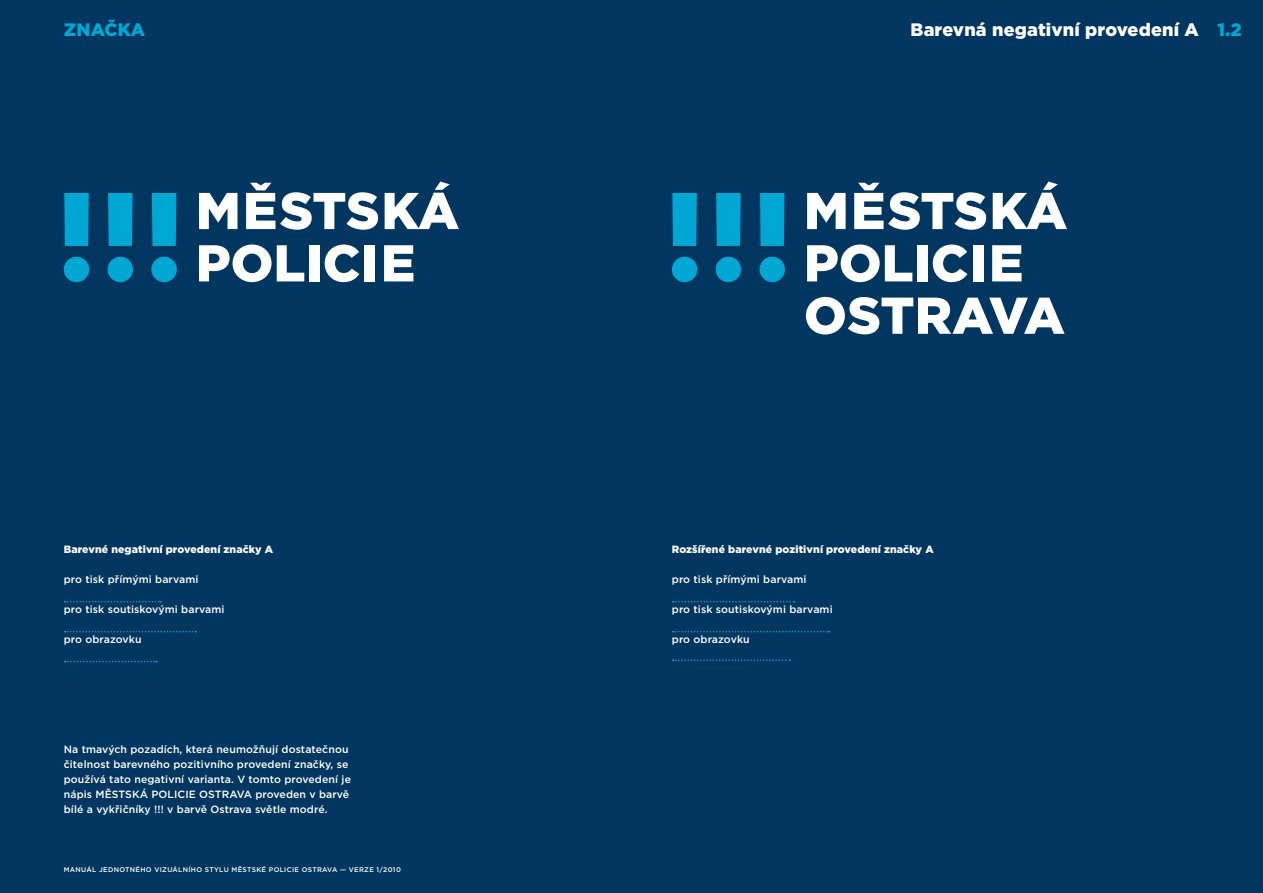
<style>
.page{position:relative;width:1263px;height:893px;background:#003660}
.page>*{position:absolute;margin:0;border:0;box-sizing:border-box;transform-origin:0 0}
.t1{font:900 18px "Gotham";letter-spacing:.01em;color:#fff}
.t2{font:900 18px "Gotham";color:#00a7d3}
.t3{font:500 10.5px/15px "Gotham";letter-spacing:.01em;color:#fff}
.t4{font:900 10.5px "Gotham";letter-spacing:.01em;color:#fff}
.t5{font:500 6.75px "Gotham";letter-spacing:.05em;color:#fff}
.s1{color:#00a7d3}
</style>
<div class="page">
<svg style="left:199px;top:193px;width:38px;height:36px"></svg>
<svg style="left:246px;top:183px;width:132px;height:47px"></svg>
<svg style="left:385px;top:182px;width:74px;height:47px"></svg>
<svg style="left:199px;top:245px;width:105px;height:37px"></svg>
<div style="left:309px;top:245px;width:10px;height:36px;background:#fff"></div>
<svg style="left:325px;top:245px;width:34px;height:37px"></svg>
<div style="left:365px;top:245px;width:10px;height:36px;background:#fff"></div>
<svg style="left:384px;top:245px;width:29px;height:36px"></svg>
<div style="left:64px;top:257px;width:25px;height:25px;background:#00a7d3;border-radius:50%"></div>
<div style="left:108px;top:257px;width:25px;height:25px;background:#00a7d3;border-radius:50%"></div>
<svg style="left:64px;top:193px;width:25px;height:53px"></svg>
<svg style="left:108px;top:193px;width:25px;height:53px"></svg>
<svg style="left:152px;top:193px;width:24px;height:53px"></svg>
<div style="left:151px;top:257px;width:26px;height:25px;background:#00a7d3;border-radius:50%"></div>
<svg style="left:807px;top:193px;width:38px;height:36px"></svg>
<svg style="left:854px;top:183px;width:132px;height:47px"></svg>
<svg style="left:993px;top:182px;width:74px;height:47px"></svg>
<svg style="left:807px;top:245px;width:105px;height:37px"></svg>
<div style="left:917px;top:245px;width:10px;height:36px;background:#fff"></div>
<svg style="left:933px;top:245px;width:34px;height:37px"></svg>
<div style="left:973px;top:245px;width:10px;height:36px;background:#fff"></div>
<svg style="left:992px;top:245px;width:29px;height:36px"></svg>
<div style="left:672px;top:257px;width:25px;height:25px;background:#00a7d3;border-radius:50%"></div>
<div style="left:716px;top:257px;width:25px;height:25px;background:#00a7d3;border-radius:50%"></div>
<svg style="left:672px;top:193px;width:25px;height:53px"></svg>
<svg style="left:716px;top:193px;width:25px;height:53px"></svg>
<svg style="left:760px;top:193px;width:24px;height:53px"></svg>
<div style="left:759px;top:257px;width:26px;height:25px;background:#00a7d3;border-radius:50%"></div>
<svg style="left:806px;top:297px;width:258px;height:37px"></svg>
<svg style="left:65px;top:601px;width:96px;height:1px"></svg>
<svg style="left:65px;top:631px;width:131px;height:1px"></svg>
<svg style="left:65px;top:661px;width:92px;height:1px"></svg>
<svg style="left:673px;top:601px;width:121px;height:1px"></svg>
<svg style="left:673px;top:631px;width:157px;height:1px"></svg>
<svg style="left:673px;top:659px;width:117px;height:2px"></svg>
<h1 class="t2" style="left:64px;top:17px;width:15px">Zna</h1>
<h1 class="t2" style="left:105px;top:17px;width:39px">čka</h1>
<h1 class="t1" style="left:911px;top:17px;width:333px">Barevná negativní provedení A <span class="s1">1.2</span></h1>
<p class="t4" style="left:64px;top:542px;width:211px">Barevné negativní provedení značky A</p>
<p class="t3" style="left:64px;top:571px;width:136px">pro tisk přímými barvami</p>
<p class="t3" style="left:64px;top:601px;width:162px">pro tisk soutiskovými barvami</p>
<p class="t3" style="left:64px;top:631px;width:79px">pro obrazovku</p>
<p class="t3" style="left:64px;top:741px;width:289px">Na tmavých pozadích, která neumožňují dostatečnou čitelnost barevného pozitivního provedení značky, se používá tato negativní varianta. V tomto provedení je nápis MĚSTSKÁ</p>
<p class="t3" style="left:64px;top:786px;width:287px;text-indent:192px">proveden v barvě bílé a vykřičníky !!! v barvě Ostrava světle modré.</p>
<p class="t3" style="left:151px;top:786px;width:57px">Policie OSTRAVA</p>
<p class="t5" style="left:64px;top:865px;width:339px">Manuál jednotného vizuálního stylu m ěstské policie ostrava — verze 1/2010</p>
<p class="t4" style="left:672px;top:542px;width:263px">Rozšířené barevné pozitivní provedení značky A</p>
<p class="t3" style="left:672px;top:571px;width:136px">pro tisk přímými barvami</p>
<p class="t3" style="left:672px;top:601px;width:162px">pro tisk soutiskovými barvami</p>
<p class="t3" style="left:672px;top:631px;width:79px">pro obrazovku</p>
</div>
